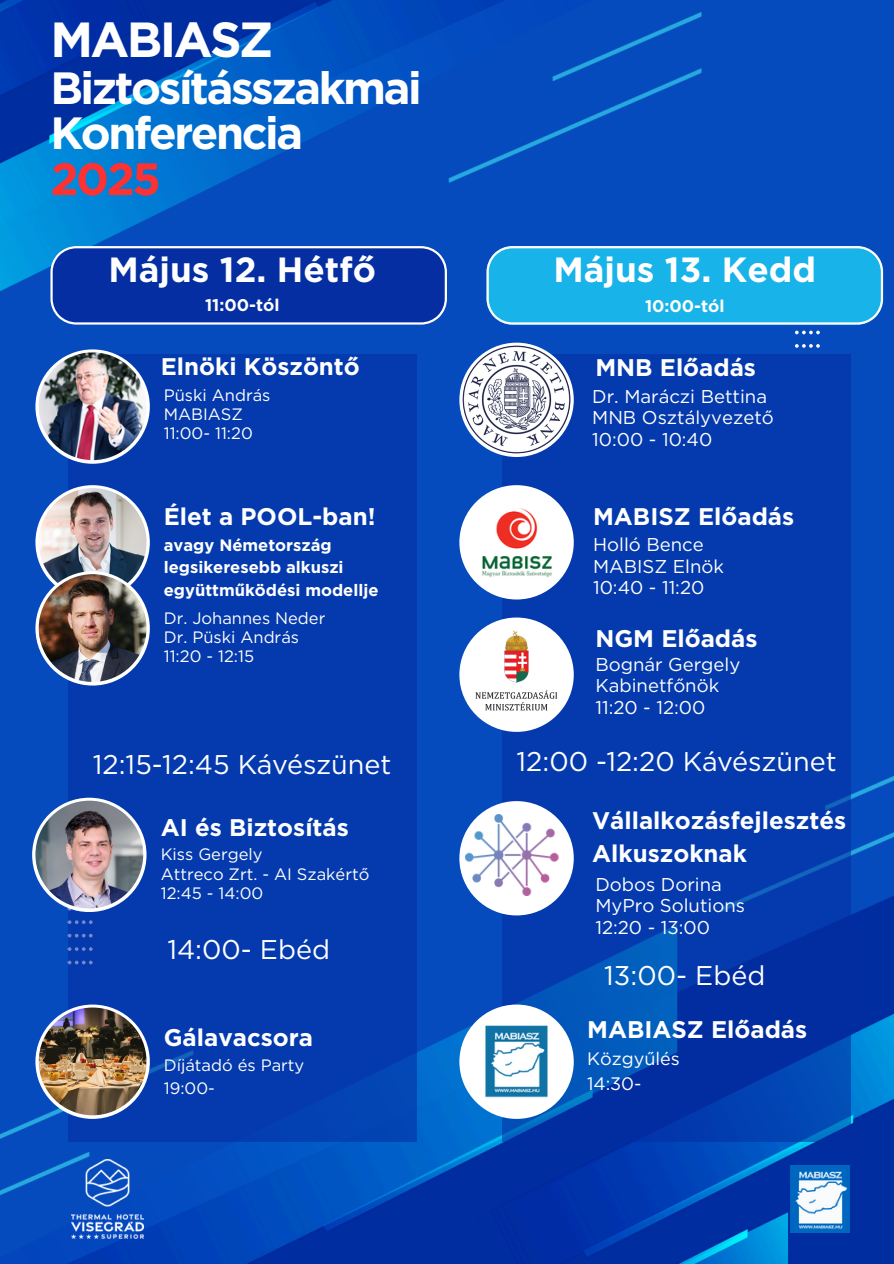
<style>
.page{position:relative;width:894px;height:1264px;background:#fff}
.page>*{position:absolute;margin:0;border:0;box-sizing:border-box;transform-origin:0 0}
.t1{font:700 49.2px "Gotham";letter-spacing:-.055em;color:#fff}
.t2{font:700 45.15px/45.5px "Gotham";letter-spacing:-.055em;color:#fff}
.t3{font:700 34.95px "Gotham";color:#fff}
.t4{font:27px "Gotham";color:#fff}
.t5{font:700 24px/32.7px "Gotham";color:#fff}
.t6{font:18.45px/21.5px "Gotham";color:#fff}
.t7{font:18px/24.8px "Gotham";color:#fff}
.t8{font:700 16.95px "Gotham";color:#fff}
.t9{font:16.5px "Gotham";color:#fff}
.t10{font:700 16.5px/22.5px "Gotham";color:#fff}
.s1{color:#ff3131}
</style>
<div class="page">
<div style="left:0;top:0;width:893px;height:1263px;background:#054bbd"></div>
<img style="left:0;top:742px;width:893px;height:521px">
<img style="left:0;top:0;width:701px;height:491px">
<hr style="left:206px;top:944px;width:310px;height:4px;background:#054bbd">
<img style="left:71px;top:1158px;width:72px;height:80px">
<img style="left:790px;top:1164px;width:59px;height:68px">
<div style="left:68px;top:354px;width:348px;height:787px;background:#043aad"></div>
<svg style="left:35px;top:349px;width:115px;height:115px"></svg>
<img style="left:39px;top:352px;width:107px;height:108px;border-radius:50%">
<svg style="left:50px;top:246px;width:397px;height:78px;background:#123aa8"></svg>
<svg style="left:35px;top:485px;width:115px;height:114px"></svg>
<img style="left:39px;top:488px;width:107px;height:108px;border-radius:50%">
<svg style="left:32px;top:797px;width:114px;height:115px"></svg>
<img style="left:35px;top:800px;width:108px;height:108px;border-radius:50%">
<svg style="left:502px;top:354px;width:348px;height:787px;background:#033bac"></svg>
<svg style="left:486px;top:246px;width:396px;height:102px"></svg>
<svg style="left:459px;top:342px;width:114px;height:115px"></svg>
<img style="left:462px;top:345px;width:108px;height:108px;border-radius:50%">
<div style="left:459px;top:485px;width:114px;height:114px;background:#fff;border-radius:50%"></div>
<img style="left:462px;top:488px;width:108px;height:108px;border-radius:50%">
<div style="left:459px;top:801px;width:114px;height:114px;background:#fff;border-radius:50%"></div>
<svg style="left:35px;top:571px;width:115px;height:114px"></svg>
<img style="left:39px;top:574px;width:107px;height:108px;border-radius:50%">
<svg style="left:35px;top:1004px;width:115px;height:114px"></svg>
<img style="left:39px;top:1007px;width:107px;height:108px;border-radius:50%">
<div style="left:459px;top:1004px;width:114px;height:114px;background:#fff;border-radius:50%"></div>
<img style="left:462px;top:1007px;width:108px;height:108px;border-radius:50%">
<img style="left:465px;top:814px;width:102px;height:81px">
<div style="left:459px;top:617px;width:114px;height:115px;background:#fff;border-radius:50%"></div>
<img style="left:475px;top:631px;width:82px;height:80px">
<p class="t1" style="left:50px;top:10px;width:225px">MABIASZ</p>
<p class="t2" style="left:50px;top:65px;width:372px">Biztosításszakmai<br>Konferencia<br><span class="s1">2025</span></p>
<p class="t3" style="left:108px;top:248px;width:269px">Május 12. Hétfő</p>
<p class="t8" style="left:205px;top:295px;width:76px">11:00-tól</p>
<p class="t5" style="left:161px;top:350px;width:200px">Elnöki Köszöntő</p>
<p class="t9" style="left:164px;top:385px;width:108px">Püski András</p>
<p class="t9" style="left:164px;top:404px;width:81px">MABIASZ</p>
<p class="t9" style="left:164px;top:423px;width:90px">11:00- 11:20</p>
<p class="t5" style="left:164px;top:499px;width:213px">Élet a POOL-ban!</p>
<h3 class="t10" style="left:164px;top:533px;width:216px">avagy Németország legsikeresebb alkuszi együttműködési modellje</h3>
<h3 class="t9" style="left:164px;top:607px;width:163px">Dr. Johannes Neder</h3>
<p class="t9" style="left:164px;top:627px;width:137px">Dr. Püski András</p>
<p class="t9" style="left:164px;top:646px;width:92px">11:20 - 12:15</p>
<h4 class="t4" style="left:93px;top:747px;width:300px">12:15-12:45 Kávészünet</h4>
<h6 class="t5" style="left:161px;top:810px;width:189px">AI és Biztosítás</h6>
<h6 class="t9" style="left:161px;top:844px;width:103px">Kiss Gergely</h6>
<h6 class="t9" style="left:161px;top:863px;width:210px">Attreco Zrt. - AI Szakértő</h6>
<h3 class="t9" style="left:161px;top:882px;width:104px">12:45 - 14:00</h3>
<p class="t4" style="left:167px;top:933px;width:164px">14:00- Ebéd</p>
<p class="t5" style="left:164px;top:1020px;width:151px">Gálavacsora</p>
<p class="t9" style="left:164px;top:1055px;width:142px">Díjátadó és Party</p>
<h4 class="t9" style="left:164px;top:1078px;width:53px">19:00-</h4>
<h6 class="t3" style="left:553px;top:249px;width:264px">Május 13. Kedd</h6>
<h6 class="t8" style="left:644px;top:295px;width:81px">10:00-tól</h6>
<h3 class="t5" style="left:595px;top:351px;width:162px">MNB Előadás</h3>
<p class="t6" style="left:592px;top:385px;width:183px">Dr. Maráczi Bettina<br>MNB Osztályvezető<br>10:00 - 10:40</p>
<h5 class="t5" style="left:593px;top:499px;width:202px">MABISZ Előadás</h5>
<h4 class="t6" style="left:593px;top:534px;width:132px">Holló Bence<br>MABISZ Elnök<br>10:40 - 11:20</h4>
<p class="t5" style="left:595px;top:622px;width:163px">NGM Előadás</p>
<p class="t6" style="left:595px;top:653px;width:146px">Bognár Gergely<br>Kabinetfőnök<br>11:20 - 12:00</p>
<p class="t4" style="left:516px;top:744px;width:321px">12:00 -12:20 Kávészünet</p>
<h4 class="t5" style="left:592px;top:804px;width:255px">Vállalkozásfejlesztés<br>Alkuszoknak</h4>
<p class="t6" style="left:595px;top:873px;width:151px">Dobos Dorina<br>MyPro Solutions<br>12:20 - 13:00</p>
<h4 class="t4" style="left:604px;top:959px;width:162px">13:00- Ebéd</h4>
<p class="t5" style="left:587px;top:1013px;width:221px">MABIASZ Előadás</p>
<p class="t7" style="left:587px;top:1046px;width:94px">Közgyűlés<br>14:30-</p>
</div>
